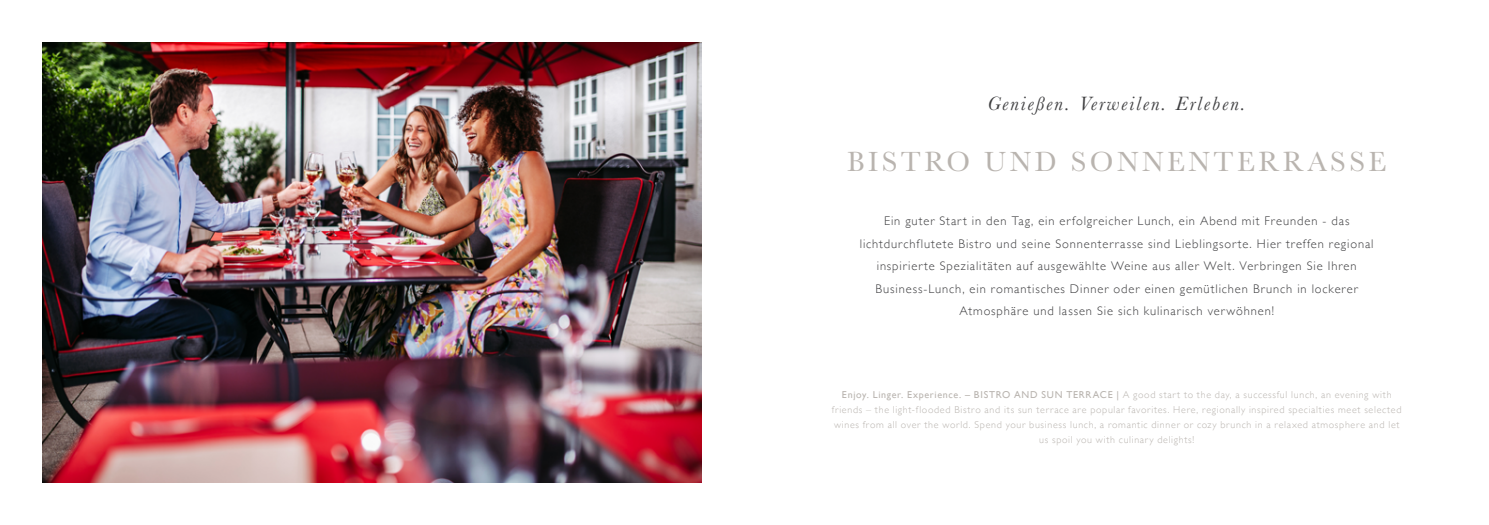
<style>
.page{position:relative;width:1489px;height:525px;background:#fff}
.page>*{position:absolute;margin:0;border:0;box-sizing:border-box;transform-origin:0 0}
.t1{font:28.75px "Baskerville";letter-spacing:.12em;color:#b9b4af}
.t2{font:italic 20px "Baskerville";letter-spacing:.1em;color:#3e3e40}
.t3{font:300 12.5px/22.5px "Gill Sans";letter-spacing:.07em;color:#3e3e40;text-align:center}
.t4{font:300 10px/15px "Gill Sans";letter-spacing:.07em;color:#b9b4af;text-align:center}
.s1{font-weight:400}
</style>
<div class="page">
<img style="left:43px;top:43px;width:659px;height:439px">
<h2 class="t2" style="left:987px;top:90px;width:259px">Genießen. Verweilen. Erleben.</h2>
<h1 class="t1" style="left:847px;top:143px;width:540px">BISTRO UND SONNENTERRASSE</h1>
<p class="t3" style="left:859px;top:209px;width:515px">Ein guter Start in den Tag, ein erfolgreicher Lunch, ein Abend mit Freunden - das lichtdurchflutete Bistro und seine Sonnenterrasse sind Lieblingsorte. Hier treffen regional inspirierte Spezialitäten auf ausgewählte Weine aus aller Welt. Verbringen Sie Ihren Business-Lunch, ein romantisches Dinner oder einen gemütlichen Brunch in lockerer Atmosphäre und lassen Sie sich kulinarisch verwöhnen!</p>
<p class="t4" style="left:831px;top:386px;width:571px"><span class="s1">Enjoy. Linger. Experience. – BISTRO AND SUN TERRACE |</span> A good start to the day, a successful lunch, an evening with friends – the light-flooded Bistro and its sun terrace are popular favorites. Here, regionally inspired specialties meet selected wines from all over the world. Spend your business lunch, a romantic dinner or cozy brunch in a relaxed atmosphere and let us spoil you with culinary delights!</p>
</div>
